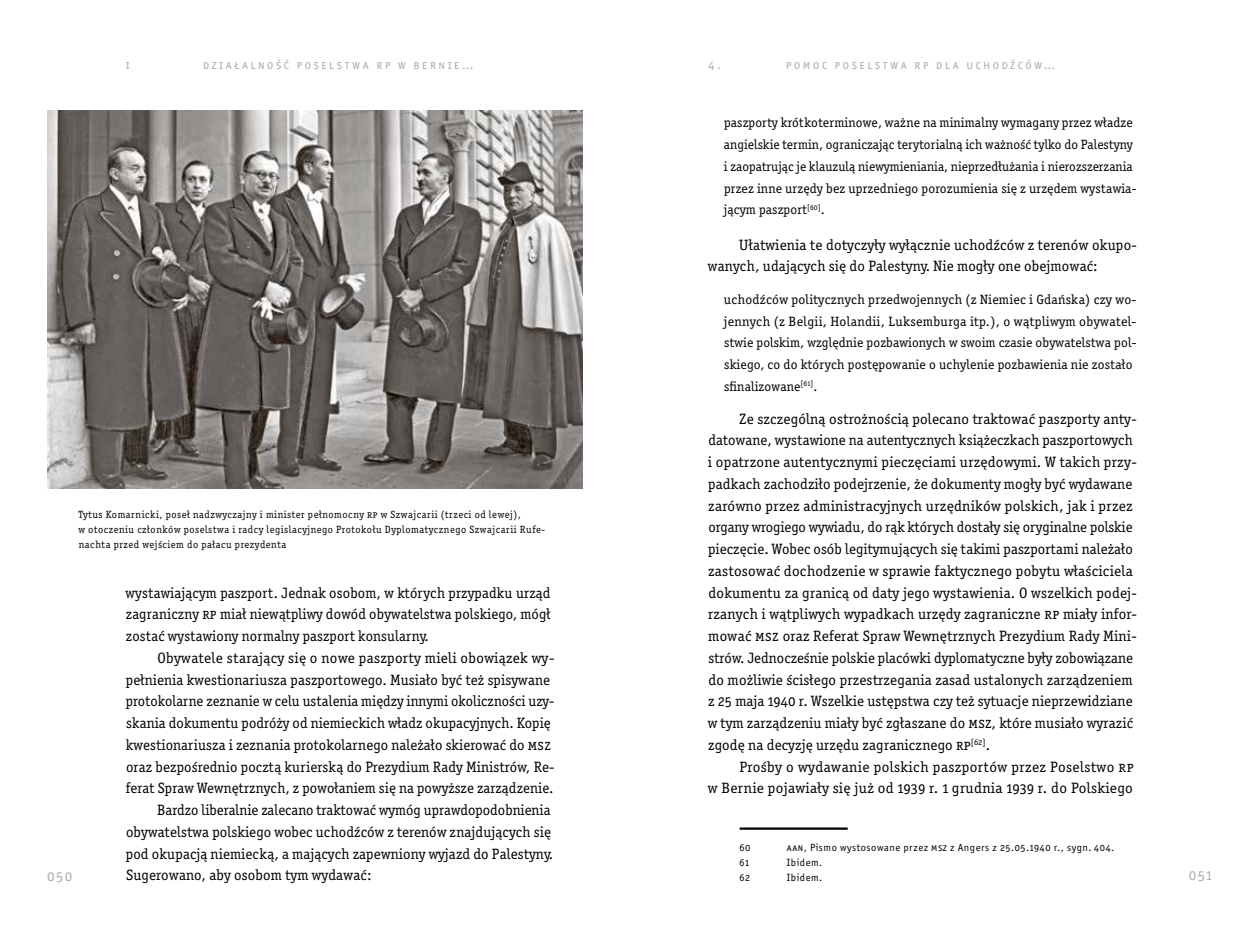
<style>
.page{position:relative;width:1259px;height:944px;background:#fff}
.page>*{position:absolute;margin:0;border:0;box-sizing:border-box;transform-origin:0 0}
.t1{font:15px/21.8px "Officina Serif ITC Pro";letter-spacing:.01em;color:#000}
.t2{font:15px "Officina Serif ITC Pro";letter-spacing:.095em;color:#acadaf}
.t3{font:13.5px/21.8px "Officina Serif ITC Pro";letter-spacing:.01em;color:#000}
.t4{font:12.75px "Officina Sans ITC Pro";letter-spacing:.2em;color:#acadaf}
.t5{font:10.5px/15px "Officina Serif ITC Pro";letter-spacing:.05em;color:#000}
.t6{font:10.5px "Officina Sans ITC Pro";letter-spacing:.05em;color:#000}
</style>
<div class="page">
<img style="left:47px;top:110px;width:535px;height:379px">
<hr style="left:739px;top:827px;width:108px;height:3px;background:#000">
<p class="t4" style="left:126px;top:57px;width:5px">I</p>
<p class="t4" style="left:203px;top:57px;width:272px">Działalność Po selstwa RP w B ernie…</p>
<p class="t4" style="left:708px;top:57px;width:14px">4.</p>
<p class="t4" style="left:786px;top:57px;width:270px">Po moc Po selstwa RP d la uchod źców…</p>
<p class="t3" style="left:724px;top:112px;width:414px">paszporty krótkoterminowe, ważne na minimalny wymagany przez władze angielskie termin, ograniczając terytorialną ich ważność tylko do Palestyny i zaopatrując je klauzulą niewymieniania, nieprzedłużania i nierozszerzania przez inne urzędy bez uprzedniego porozumienia się z urzędem wystawia&shy;jącym paszport<sup>[60]</sup>.</p>
<p class="t1" style="left:708px;top:234px;width:430px;text-indent:31px">Ułatwienia te dotyczyły wyłącznie uchodźców z terenów okupo&shy;wanych, udających się do Palestyny. Nie mogły one obejmować:</p>
<p class="t3" style="left:724px;top:288px;width:414px">uchodźców politycznych przedwojennych (z Niemiec i Gdańska) czy wo&shy;jennych (z Belgii, Holandii, Luksemburga itp.), o wątpliwym obywatel&shy;stwie polskim, względnie pozbawionych w swoim czasie obywatelstwa pol&shy;skiego, co do których postępowanie o uchylenie pozbawienia nie zostało sfinalizowane<sup>[61]</sup>.</p>
<p class="t1" style="left:708px;top:408px;width:430px;text-indent:31px">Ze szczególną ostrożnością polecano traktować paszporty anty&shy;datowane, wystawione na autentycznych książeczkach paszportowych i opatrzone autentycznymi pieczęciami urzędowymi. W takich przy&shy;padkach zachodziło podejrzenie, że dokumenty mogły być wydawane zarówno przez administracyjnych urzędników polskich, jak i przez organy wrogiego wywiadu, do rąk których dostały się oryginalne polskie pieczęcie. Wobec osób legitymujących się takimi paszportami należało zastosować dochodzenie w sprawie faktycznego pobytu właściciela dokumentu za granicą od daty jego wystawienia. O wszelkich podej&shy;rzanych i wątpliwych wypadkach urzędy zagraniczne RP miały infor&shy;mować MSZ oraz Referat Spraw Wewnętrznych Prezydium Rady Mini&shy;strów. Jednocześnie polskie placówki dyplomatyczne były zobowiązane do możliwie ścisłego przestrzegania zasad ustalonych zarządzeniem z 25 maja 1940 r. Wszelkie ustępstwa czy też sytuacje nieprzewidziane w tym zarządzeniu miały być zgłaszane do MSZ, które musiało wyrazić zgodę na decyzję urzędu zagranicznego RP<sup>[62]</sup>.</p>
<p class="t1" style="left:708px;top:756px;width:427px;text-align:right">Prośby o wydawanie polskich paszportów przez Poselstwo RP<br>w Bernie pojawiały się już od 1939 r. 1 grudnia 1939 r. do Polskiego</p>
<p class="t5" style="left:78px;top:507px;width:468px">Tytus Komarnicki, poseł nadzwyczajny i minister pełnomocny RP w Szwajcarii (trzeci od lewej),<br>w otoczeniu członków poselstwa i radcy legislacyjnego Protokołu Dyplomatycznego Szwajcarii Rufe&shy;nachta przed wejściem do pałacu prezydenta</p>
<p class="t1" style="left:126px;top:582px;width:426px;text-align:justify">wystawiającym paszport. Jednak osobom, w których przypadku urząd zagraniczny RP miał niewątpliwy dowód obywatelstwa polskiego, mógł zostać wystawiony normalny paszport konsularny.</p>
<p class="t1" style="left:157px;top:647px;width:398px">Obywatele starający się o nowe paszporty mieli obowiązek wy-</p>
<p class="t1" style="left:126px;top:669px;width:426px">pełnienia kwestionariusza paszportowego. Musiało być też spisywane</p>
<p class="t1" style="left:126px;top:690px;width:430px">protokolarne zeznanie w celu ustalenia między innymi okoliczności uzy-</p>
<p class="t1" style="left:126px;top:712px;width:426px">skania dokumentu podróży od niemieckich władz okupacyjnych. Kopię</p>
<p class="t1" style="left:126px;top:734px;width:425px">kwestionariusza i zeznania protokolarnego należało skierować do MSZ</p>
<p class="t1" style="left:126px;top:756px;width:430px">oraz bezpośrednio pocztą kurierską do Prezydium Rady Ministrów, Re-</p>
<p class="t1" style="left:126px;top:777px;width:429px">ferat Spraw Wewnętrznych, z powołaniem się na powyższe zarządzenie.</p>
<p class="t1" style="left:157px;top:799px;width:395px">Bardzo liberalnie zalecano traktować wymóg uprawdopodobnienia</p>
<p class="t1" style="left:126px;top:821px;width:426px">obywatelstwa polskiego wobec uchodźców z terenów znajdujących się</p>
<p class="t1" style="left:126px;top:843px;width:429px">pod okupacją niemiecką, a mających zapewniony wyjazd do Palestyny.</p>
<p class="t1" style="left:126px;top:864px;width:247px">Sugerowano, aby osobom tym wydawać:</p>
<p class="t6" style="left:739px;top:841px;width:12px">60</p>
<p class="t6" style="left:787px;top:841px;width:151px">AAN , Pismo wystosowane przez MSZ</p>
<p class="t6" style="left:950px;top:841px;width:166px">z Angers z 25.05.1940 r., sygn. 404.</p>
<p class="t6" style="left:739px;top:856px;width:11px">61</p>
<p class="t6" style="left:787px;top:856px;width:37px">Ibidem.</p>
<p class="t6" style="left:739px;top:871px;width:12px">62</p>
<p class="t6" style="left:787px;top:871px;width:37px">Ibidem.</p>
<p class="t2" style="left:47px;top:867px;width:27px">050</p>
<p class="t2" style="left:1188px;top:866px;width:24px">051</p>
</div>
